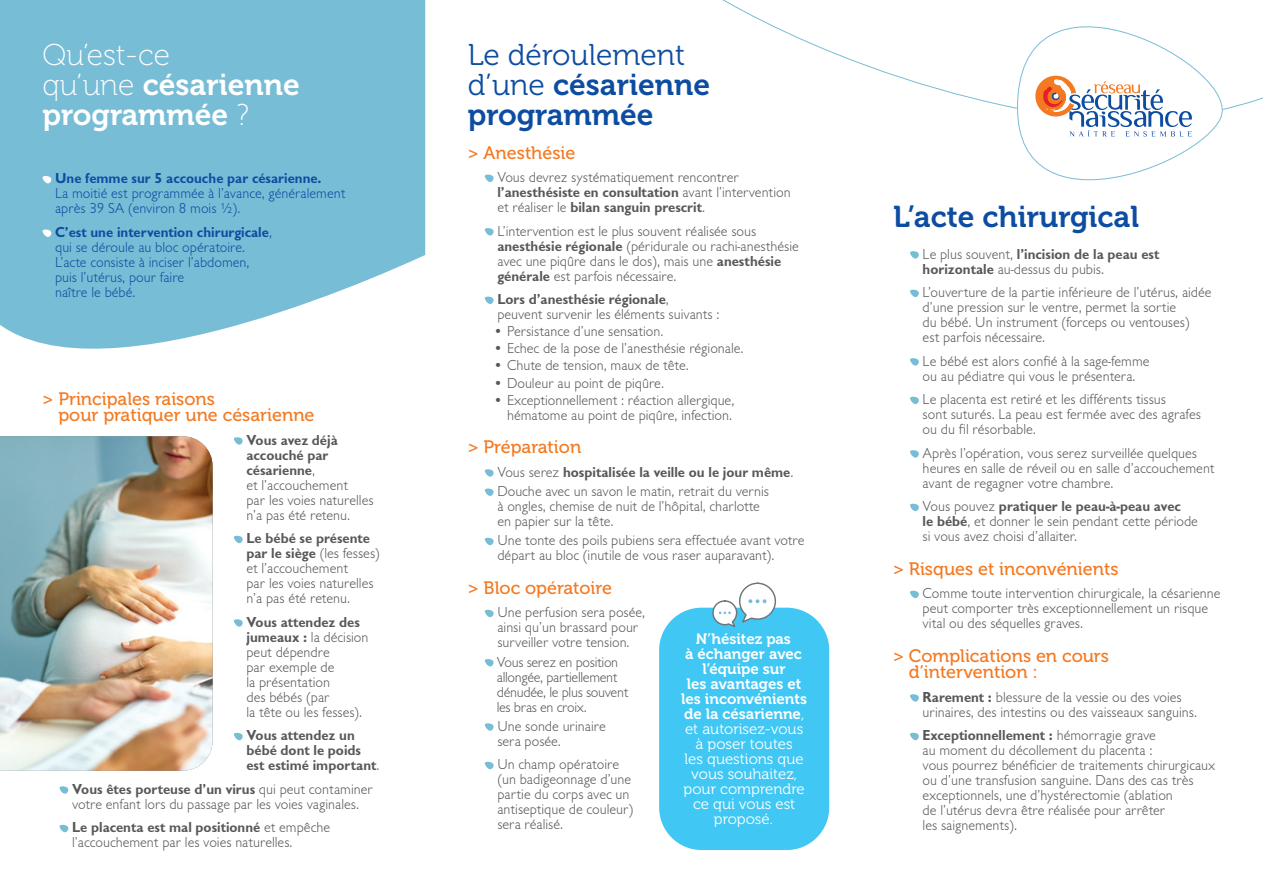
<style>
.page{position:relative;width:1263px;height:893px;background:#fff}
.page>*{position:absolute;margin:0;border:0;box-sizing:border-box;transform-origin:0 0}
.t1{font:30px/30px "Museo 700";color:#0d4da1}
.t2{font:30px/30px "Museo 700";color:#fff}
.t3{font:30px "Museo 300";color:#0d4da1}
.t4{font:30px "Museo 100";color:#fff}
.t5{font:18px/16.5px "Museo 500";color:#f47921}
.t6{font:300 15px/15px "Chantilly LH";color:#57585a}
.t7{font:700 15px/15px "Chantilly";color:#57585a}
.t8{font:300 15px/15px "Chantilly LH";color:#0d4da1}
.t9{font:15px/15px "Museo 300";color:#fff;text-align:center}
.t10{font:15px/15px "Museo 700";color:#fff;text-align:center}
.t11{font:300 15px/15px "Chantilly LH";letter-spacing:-.02em;color:#57585a}
.t12{font:700 15px "Chantilly";color:#0d4da1}
.s1{font-family:"Museo 100"}
.s2{font-family:"Chantilly LH";font-weight:300}
.s3{font-family:"Chantilly";font-weight:700}
.s4{font-family:"Museo 300"}
</style>
<div class="page">
<svg style="left:0;top:0;width:425px;height:349px;background:#83c2d9"></svg>
<svg style="left:722px;top:0;width:541px;height:107px"></svg>
<svg style="left:1006px;top:0;width:238px;height:181px"></svg>
<svg style="left:42px;top:175px;width:12px;height:12px"></svg>
<svg style="left:42px;top:228px;width:12px;height:13px"></svg>
<img style="left:0;top:436px;width:213px;height:335px">
<svg style="left:234px;top:437px;width:9px;height:8px"></svg>
<svg style="left:234px;top:535px;width:9px;height:9px"></svg>
<svg style="left:234px;top:619px;width:9px;height:8px"></svg>
<svg style="left:234px;top:732px;width:9px;height:9px"></svg>
<svg style="left:59px;top:786px;width:10px;height:8px"></svg>
<svg style="left:59px;top:824px;width:10px;height:9px"></svg>
<svg style="left:484px;top:174px;width:10px;height:8px"></svg>
<svg style="left:484px;top:228px;width:10px;height:8px"></svg>
<svg style="left:484px;top:296px;width:10px;height:8px"></svg>
<svg style="left:484px;top:469px;width:10px;height:8px"></svg>
<svg style="left:484px;top:488px;width:10px;height:8px"></svg>
<svg style="left:484px;top:537px;width:10px;height:9px"></svg>
<svg style="left:484px;top:609px;width:10px;height:9px"></svg>
<svg style="left:484px;top:659px;width:10px;height:8px"></svg>
<svg style="left:484px;top:723px;width:10px;height:8px"></svg>
<svg style="left:484px;top:761px;width:10px;height:9px"></svg>
<svg style="left:910px;top:251px;width:9px;height:8px"></svg>
<svg style="left:910px;top:289px;width:9px;height:9px"></svg>
<svg style="left:910px;top:358px;width:9px;height:8px"></svg>
<svg style="left:910px;top:396px;width:9px;height:9px"></svg>
<svg style="left:910px;top:450px;width:9px;height:8px"></svg>
<svg style="left:910px;top:503px;width:9px;height:9px"></svg>
<svg style="left:910px;top:590px;width:9px;height:9px"></svg>
<svg style="left:910px;top:694px;width:9px;height:8px"></svg>
<svg style="left:910px;top:732px;width:9px;height:9px"></svg>
<div style="left:659px;top:608px;width:170px;height:242px;background:#40c7f4;border-radius:43px"></div>
<svg style="left:711px;top:582px;width:66px;height:46px"></svg>
<h1 class="t4" style="left:43px;top:39px;width:129px">Qu’est-ce</h1>
<h1 class="t2" style="left:43px;top:70px;width:259px"><span class="s1">qu’une</span> césarienne programmée <span class="s1">?</span></h1>
<p class="t12" style="left:55px;top:170px;width:268px">Une femme sur 5 accouche par césarienne.</p>
<p class="t8" style="left:55px;top:186px;width:292px">La moitié est programmée à l’avance, généralement après 39 SA (environ 8 mois ½).</p>
<p class="t12" style="left:55px;top:224px;width:218px">C’est une intervention chirurgicale<span class="s2">,</span></p>
<p class="t8" style="left:55px;top:240px;width:196px">qui se déroule au bloc opératoire.<br>L’acte consiste à inciser l’abdomen, puis l’utérus, pour faire<br>naître le bébé.</p>
<p class="t5" style="left:58px;top:391px;width:258px;text-indent:-16px">&gt; Principales raisons<br>pour pratiquer une césarienne</p>
<p class="t7" style="left:246px;top:432px;width:93px">Vous avez déjà accouché par césarienne<span class="s2">,</span></p>
<p class="t6" style="left:246px;top:478px;width:129px">et l’accouchement<br>par les voies naturelles n’a pas été retenu.</p>
<p class="t7" style="left:246px;top:531px;width:125px">Le bébé se présente</p>
<p class="t6" style="left:246px;top:546px;width:135px"><span class="s3">par le siège</span> (les fesses) et l’accouchement<br>par les voies naturelles n’a pas été retenu.</p>
<p class="t7" style="left:246px;top:614px;width:115px">Vous attendez des</p>
<p class="t6" style="left:246px;top:630px;width:124px"><span class="s3">jumeaux :</span> la décision peut dépendre<br>par exemple de<br>la présentation<br>des bébés (par<br>la tête ou les fesses).</p>
<p class="t7" style="left:246px;top:728px;width:134px">Vous attendez un bébé dont le poids est estimé important<span class="s2">.</span></p>
<p class="t7" style="left:72px;top:781px;width:302px">Vous êtes porteuse d’un virus <span class="s2">qui peut contaminer</span></p>
<p class="t6" style="left:72px;top:797px;width:288px">votre enfant lors du passage par les voies vaginales.</p>
<p class="t7" style="left:72px;top:820px;width:259px">Le placenta est mal positionné <span class="s2">et empêche</span></p>
<p class="t6" style="left:72px;top:835px;width:222px">l’accouchement par les voies naturelles.</p>
<h1 class="t3" style="left:468px;top:39px;width:219px">Le déroulement</h1>
<h1 class="t1" style="left:468px;top:70px;width:244px"><span class="s4">d’une</span> césarienne programmée</h1>
<p class="t5" style="left:468px;top:144px;width:109px">&gt; Anesthésie</p>
<p class="t6" style="left:497px;top:170px;width:243px">Vous devrez systématiquement rencontrer</p>
<p class="t7" style="left:497px;top:185px;width:295px">l’anesthésiste en consultation <span class="s2">avant l’intervention et réaliser le</span> bilan sanguin prescrit<span class="s2">.</span></p>
<p class="t6" style="left:497px;top:223px;width:303px">L’intervention est le plus souvent réalisée sous <span class="s3">anesthésie régionale</span> (péridurale ou rachi-anesthésie avec une piqûre dans le dos), mais une <span class="s3">anesthésie générale</span> est parfois nécessaire.</p>
<p class="t7" style="left:497px;top:292px;width:173px">Lors d’anesthésie régionale<span class="s2">,</span></p>
<p class="t6" style="left:497px;top:307px;width:224px">peuvent survenir les éléments suivants :</p>
<p class="t6" style="left:493px;top:324px;width:172px">• Persistance d’une sensation.</p>
<p class="t6" style="left:493px;top:341px;width:252px">• Echec de la pose de l’anesthésie régionale.</p>
<p class="t6" style="left:493px;top:358px;width:197px">• Chute de tension, maux de tête.</p>
<p class="t6" style="left:493px;top:375px;width:172px">• Douleur au point de piqûre.</p>
<p class="t6" style="left:493px;top:393px;width:243px;text-align:right">• Exceptionnellement : réaction allergique, hématome au point de piqûre, infection.</p>
<p class="t5" style="left:468px;top:439px;width:115px">&gt; Préparation</p>
<p class="t7" style="left:497px;top:464px;width:298px"><span class="s2">Vous serez</span> hospitalisée la veille ou le jour même<span class="s2">.</span></p>
<p class="t6" style="left:497px;top:484px;width:273px">Douche avec un savon le matin, retrait du vernis à ongles, chemise de nuit de l’hôpital, charlotte en papier sur la tête.</p>
<p class="t6" style="left:497px;top:533px;width:309px">Une tonte des poils pubiens sera effectuée avant votre départ au bloc (inutile de vous raser auparavant).</p>
<p class="t5" style="left:468px;top:580px;width:146px">&gt; Bloc opératoire</p>
<p class="t6" style="left:497px;top:605px;width:149px">Une perfusion sera posée, ainsi qu’un brassard pour surveiller votre tension.</p>
<p class="t11" style="left:497px;top:654px;width:133px">Vous serez en position allongée, partiellement dénudée, le plus souvent les bras en croix.</p>
<p class="t6" style="left:497px;top:719px;width:110px">Une sonde urinaire sera posée.</p>
<p class="t6" style="left:497px;top:757px;width:138px">Un champ opératoire (un badigeonnage d’une partie du corps avec un antiseptique de couleur) sera réalisé.</p>
<p class="t10" style="left:681px;top:632px;width:127px">N’hésitez pas<br>à échanger avec l’équipe sur<br>les avantages et les inconvénients de la césarienne<span class="s4">,</span></p>
<p class="t9" style="left:684px;top:722px;width:123px">et autorisez-vous à poser toutes<br>les questions que vous souhaitez, pour comprendre ce qui vous est proposé.</p>
<h1 class="t1" style="left:893px;top:202px;width:248px">L’acte chirurgical</h1>
<p class="t7" style="left:923px;top:246px;width:238px"><span class="s2">Le plus souvent,</span> l’incision de la peau est</p>
<p class="t6" style="left:923px;top:257px;width:291px;line-height:23.5px"><span class="s3">horizontale</span> au-dessus du pubis.<br>L’ouverture de la partie inférieure de l’utérus, aidée</p>
<p class="t6" style="left:923px;top:300px;width:269px">d’une pression sur le ventre, permet la sortie du bébé. Un instrument (forceps ou ventouses) est parfois nécessaire.</p>
<p class="t6" style="left:923px;top:354px;width:228px">Le bébé est alors confié à la sage-femme ou au pédiatre qui vous le présentera.</p>
<p class="t6" style="left:923px;top:392px;width:280px">Le placenta est retiré et les différents tissus<br>sont suturés. La peau est fermée avec des agrafes ou du fil résorbable.</p>
<p class="t6" style="left:923px;top:446px;width:294px">Après l’opération, vous serez surveillée quelques heures en salle de réveil ou en salle d’accouchement avant de regagner votre chambre.</p>
<p class="t7" style="left:923px;top:499px;width:260px"><span class="s2">Vous pouvez</span> pratiquer le peau-à-peau avec</p>
<p class="t6" style="left:923px;top:514px;width:277px"><span class="s3">le bébé</span>, et donner le sein pendant cette période si vous avez choisi d’allaiter.</p>
<p class="t5" style="left:893px;top:560px;width:227px">&gt; Risques et inconvénients</p>
<p class="t6" style="left:923px;top:586px;width:299px">Comme toute intervention chirurgicale, la césarienne peut comporter très exceptionnellement un risque vital ou des séquelles graves.</p>
<p class="t5" style="left:909px;top:647px;width:202px;text-indent:-16px">&gt; Complications en cours d’intervention :</p>
<p class="t6" style="left:923px;top:690px;width:276px"><span class="s3">Rarement :</span> blessure de la vessie ou des voies urinaires, des intestins ou des vaisseaux sanguins.</p>
<p class="t7" style="left:923px;top:728px;width:235px">Exceptionnellement : <span class="s2">hémorragie grave</span></p>
<p class="t6" style="left:923px;top:743px;width:294px">au moment du décollement du placenta :<br>vous pourrez bénéficier de traitements chirurgicaux ou d’une transfusion sanguine. Dans des cas très exceptionnels, une d’hystérectomie (ablation<br>de l’utérus devra être réalisée pour arrêter<br>les saignements).</p>
</div>
